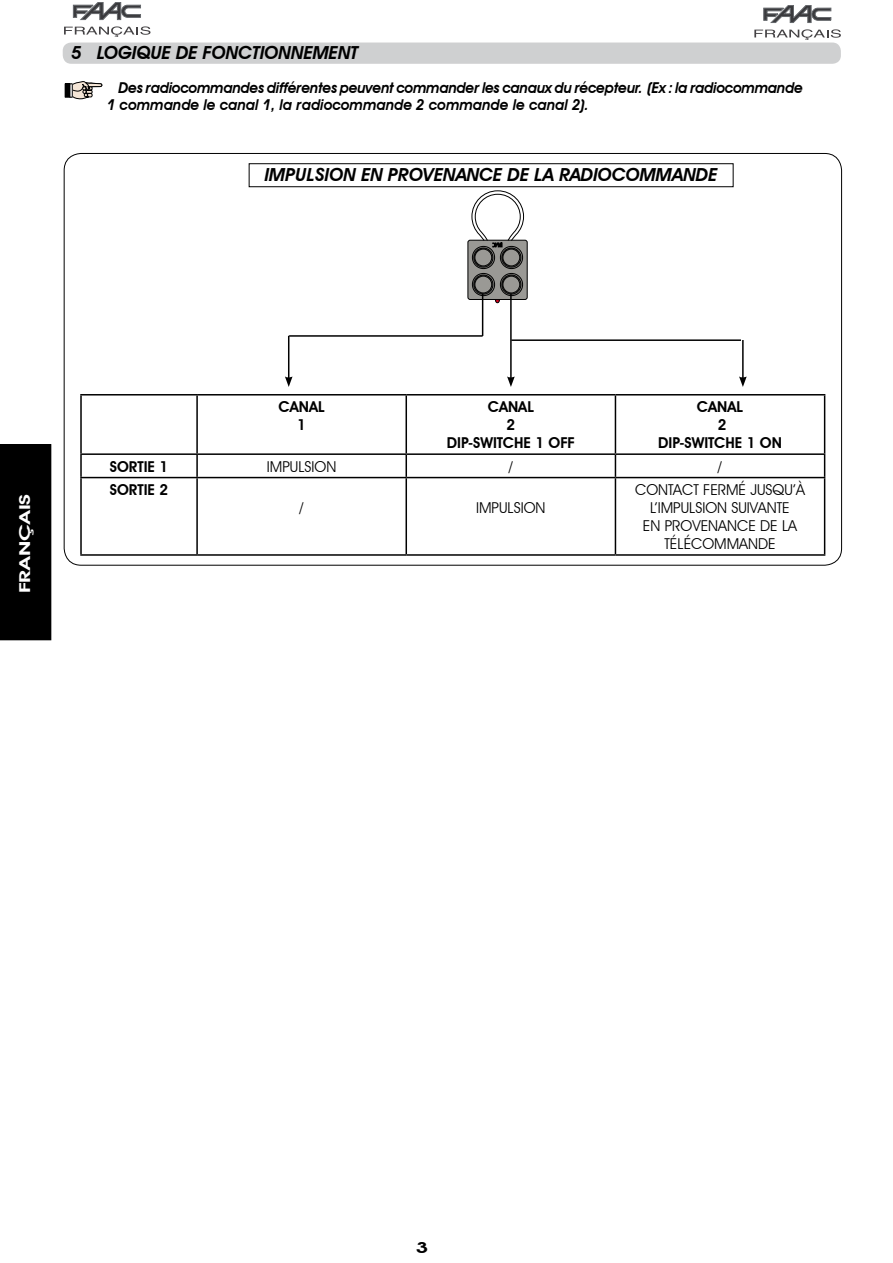
<style>
.page{position:relative;width:893px;height:1263px;background:#fff}
.page>*{position:absolute;margin:0;border:0;box-sizing:border-box;transform-origin:0 0}
.t1{font:italic 600 18px "Avant Garde IT Cby BT";color:#000}
.t2{font:italic 600 15px/16.5px "Avant Garde IT Cby BT";letter-spacing:-.015em;color:#000;scale:.96 1}
.t3{font:15px/18px "Avant Garde IT Cby BT";color:#000;text-align:center}
.t4{font:600 15px/18px "Avant Garde IT Cby BT";color:#000;text-align:center}
.t5{font:600 15px "Avant Garde IT Cby BT";color:#fff;scale:1.5 1}
</style>
<div class="page">
<div style="left:468px;top:240px;width:59px;height:59px;background:#9a9995;border-radius:2px"></div>
<div style="left:468px;top:240px;width:59px;height:60px;border:1px solid #000;border-radius:2px"></div>
<svg style="left:471px;top:190px;width:53px;height:113px"></svg>
<hr style="left:288px;top:336px;width:1px;height:43px;background:#000">
<svg style="left:285px;top:376px;width:8px;height:11px"></svg>
<hr style="left:742px;top:340px;width:2px;height:39px;background:#000">
<svg style="left:739px;top:376px;width:8px;height:11px"></svg>
<hr style="left:510px;top:293px;width:2px;height:86px;background:#000">
<svg style="left:507px;top:376px;width:8px;height:11px"></svg>
<hr style="left:511px;top:339px;width:230px;height:2px;background:#000">
<hr style="left:289px;top:335px;width:194px;height:2px;background:#000">
<hr style="left:482px;top:293px;width:1px;height:43px;background:#000">
<svg style="left:73px;top:2px;width:68px;height:18px"></svg>
<svg style="left:64px;top:26px;width:86px;height:11px"></svg>
<svg style="left:764px;top:5px;width:67px;height:18px"></svg>
<svg style="left:754px;top:29px;width:87px;height:11px"></svg>
<div style="left:0;top:445px;width:51px;height:195px;background:#000"></div>
<div style="left:63px;top:43px;width:778px;height:21px;background:#cfd0d1;border-radius:9px"></div>
<hr style="left:80px;top:394px;width:117px;height:1px;background:#000">
<hr style="left:80px;top:395px;width:2px;height:58px;background:#000">
<hr style="left:197px;top:394px;width:209px;height:1px;background:#000">
<hr style="left:196px;top:395px;width:2px;height:58px;background:#000">
<hr style="left:406px;top:394px;width:209px;height:1px;background:#000">
<hr style="left:405px;top:395px;width:2px;height:58px;background:#000">
<hr style="left:615px;top:394px;width:210px;height:1px;background:#000">
<hr style="left:615px;top:395px;width:1px;height:58px;background:#000">
<hr style="left:824px;top:395px;width:1px;height:58px;background:#000">
<hr style="left:80px;top:453px;width:117px;height:2px;background:#000">
<hr style="left:80px;top:455px;width:2px;height:22px;background:#000">
<hr style="left:197px;top:453px;width:209px;height:2px;background:#000">
<hr style="left:196px;top:455px;width:2px;height:22px;background:#000">
<hr style="left:406px;top:453px;width:209px;height:2px;background:#000">
<hr style="left:405px;top:455px;width:2px;height:22px;background:#000">
<hr style="left:615px;top:453px;width:210px;height:2px;background:#000">
<svg style="left:615px;top:455px;width:1px;height:22px"></svg>
<svg style="left:824px;top:455px;width:1px;height:22px"></svg>
<hr style="left:80px;top:477px;width:117px;height:1px;background:#000">
<hr style="left:80px;top:478px;width:2px;height:76px;background:#000">
<hr style="left:197px;top:477px;width:209px;height:1px;background:#000">
<hr style="left:196px;top:478px;width:2px;height:76px;background:#000">
<hr style="left:406px;top:477px;width:209px;height:1px;background:#000">
<hr style="left:405px;top:478px;width:2px;height:76px;background:#000">
<hr style="left:615px;top:477px;width:210px;height:1px;background:#000">
<hr style="left:615px;top:478px;width:1px;height:76px;background:#000">
<hr style="left:824px;top:478px;width:1px;height:76px;background:#000">
<hr style="left:80px;top:554px;width:117px;height:2px;background:#000">
<hr style="left:197px;top:554px;width:209px;height:2px;background:#000">
<hr style="left:406px;top:554px;width:209px;height:2px;background:#000">
<hr style="left:615px;top:554px;width:210px;height:2px;background:#000">
<div style="left:65px;top:84px;width:5px;height:13px;background:#000"></div>
<svg style="left:70px;top:81px;width:32px;height:18px"></svg>
<div style="left:249px;top:163px;width:484px;height:24px;border:1px solid #000"></div>
<p class="t1" style="left:71px;top:42px;width:289px">5 LOGIQUE DE FONCTIONNEMENT</p>
<p class="t2" style="left:107px;top:80px;width:726px;text-indent:12px">Des radiocommandes différentes peuvent commander les canaux du récepteur. (Ex : la radiocommande<br>1 commande le canal 1, la radiocommande 2 commande le canal 2).</p>
<p class="t1" style="left:265px;top:164px;width:454px">IMPULSION EN PROVENANCE DE LA RADIOCOMMANDE</p>
<p class="t5" style="left:16px;top:593px;width:68px;rotate:-90deg">FRANÇAIS</p>
<p class="t4" style="left:279px;top:398px;width:48px">CANAL<br>1</p>
<p class="t4" style="left:447px;top:398px;width:129px">CANAL<br>2<br>DIP-SWITCHE 1 OFF</p>
<p class="t4" style="left:658px;top:398px;width:125px">CANAL<br>2<br>DIP-SWITCHE 1 ON</p>
<p class="t4" style="left:110px;top:457px;width:55px">SORTIE 1</p>
<p class="t3" style="left:267px;top:457px;width:71px">IMPULSION</p>
<p class="t3" style="left:509px;top:457px;width:6px">/</p>
<p class="t3" style="left:718px;top:457px;width:6px">/</p>
<p class="t4" style="left:110px;top:481px;width:60px">SORTIE 2</p>
<p class="t3" style="left:300px;top:498px;width:6px">/</p>
<p class="t3" style="left:476px;top:498px;width:71px">IMPULSION</p>
<p class="t3" style="left:635px;top:480px;width:171px">CONTACT FERMÉ JUSQU’À<br>L’IMPULSION SUIVANTE<br>EN PROVENANCE DE LA<br>TÉLÉCOMMANDE</p>
</div>
